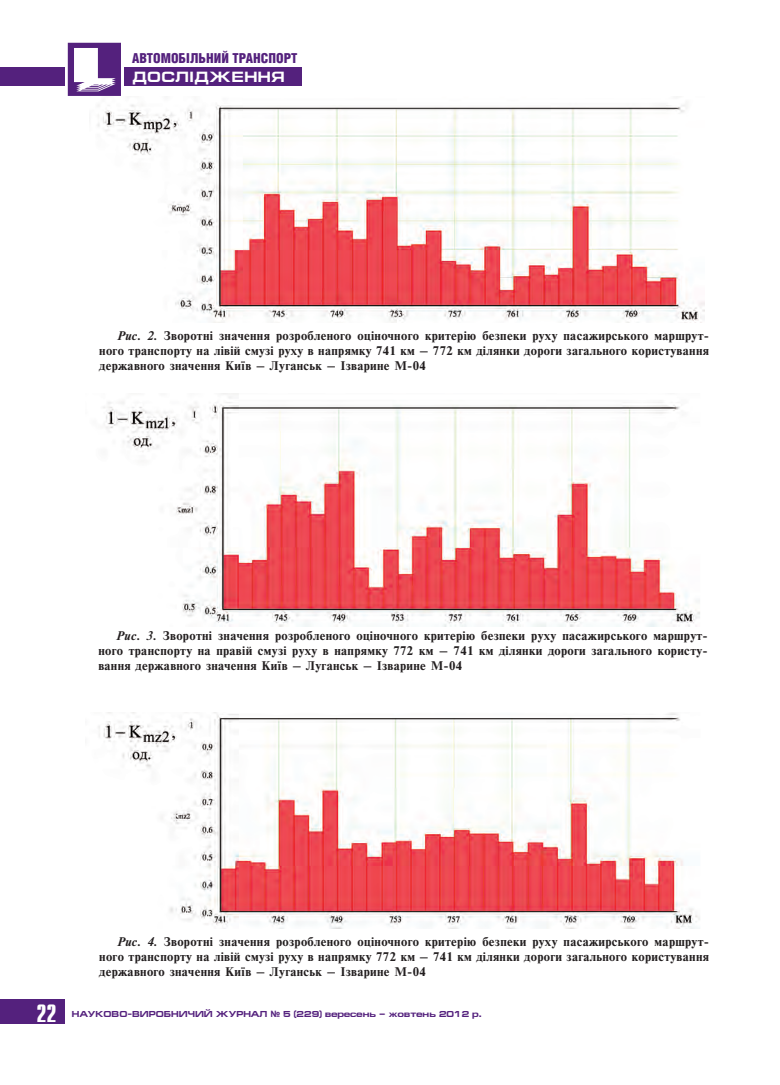
<style>
.page{position:relative;width:780px;height:1085px;background:#fff}
.page>*{position:absolute;margin:0;border:0;box-sizing:border-box;transform-origin:0 0}
.t1{font:700 25px "Compact C";color:#fff}
.t2{font:700 15px "Europe Ext";letter-spacing:.025em;color:#fff}
.t3{font:900 13.75px "Helios Cond";color:#54217d}
.t4{font:700 12.5px/15px "Newton C";letter-spacing:.025em;color:#231f20;text-align:justify}
.t5{font:700 8.75px "Europe Ext";color:#54217d}
.s1{font-style:italic}
.s2{font-family:"Arial"}
</style>
<div class="page">
<div style="left:0;top:67px;width:64px;height:19px;background:#54217d"></div>
<div style="left:125px;top:67px;width:177px;height:19px;background:#54217d"></div>
<svg style="left:68px;top:43px;width:53px;height:53px"></svg>
<div style="left:0;top:999px;width:64px;height:25px;background:#54217d"></div>
<img style="left:97px;top:104px;width:608px;height:218px">
<img style="left:103px;top:393px;width:597px;height:233px">
<img style="left:98px;top:712px;width:602px;height:216px">
<p class="t3" style="left:132px;top:50px;width:9px">АВТОМОБІЛЬНИ</p>
<p class="t3" style="left:221px;top:50px;width:20px">Й ТРАНСПОРТ</p>
<p class="t2" style="left:132px;top:68px;width:153px">ДОСЛIДЖЕННЯ</p>
<p class="t4" style="left:99px;top:328px;width:611px;text-indent:18px"><span class="s1">Рис. 2.</span> Зворотні значення розробленого оціночного критерію безпеки руху пасажирського маршрут&shy;ного транспорту на лівій смузі руху в напрямку 741 км – 772 км ділянки дороги загального користування державного значення Київ – Луганськ – Ізварине М-04</p>
<p class="t4" style="left:98px;top:628px;width:611px;text-indent:18px"><span class="s1">Рис. 3.</span> Зворотні значення розробленого оціночного критерію безпеки руху пасажирського маршрут&shy;ного транспорту на правій смузі руху в напрямку 772 км – 741 км ділянки дороги загального користу&shy;вання державного значення Київ – Луганськ – Ізварине М-04</p>
<p class="t4" style="left:99px;top:934px;width:611px;text-indent:18px"><span class="s1">Рис. 4.</span> Зворотні значення розробленого оціночного критерію безпеки руху пасажирського маршрут&shy;ного транспорту на лівій смузі руху в напрямку 772 км – 741 км ділянки дороги загального користування державного значення Київ – Луганськ – Ізварине М-04</p>
<h1 class="t1" style="left:36px;top:1000px;width:22px">22</h1>
<p class="t5" style="left:72px;top:1008px;width:411px">НАУКОВО-ВИРОБНИЧИЙ ЖУРНАЛ <span class="s2">№</span> 5 (229) вересень – жовтень 2012 р.</p>
</div>
